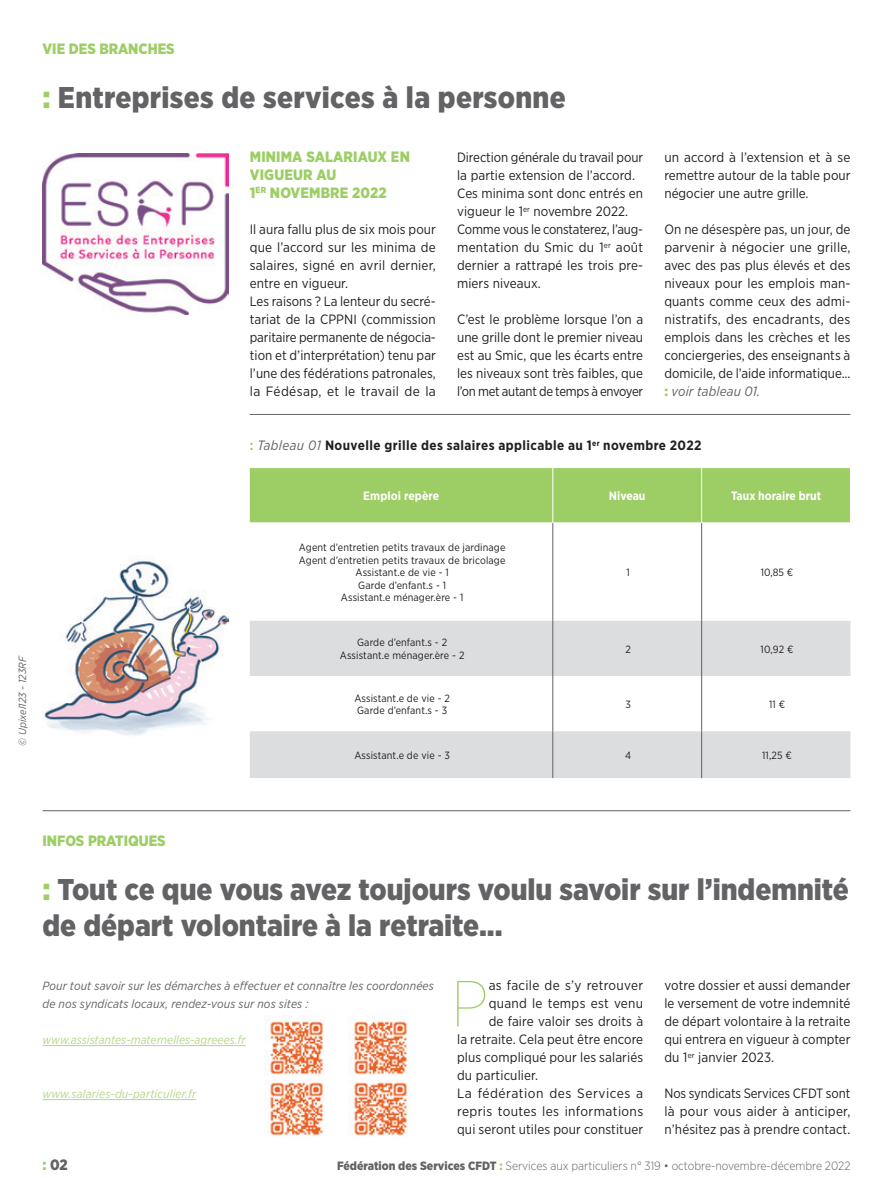
<style>
.page{position:relative;width:893px;height:1191px;background:#fff}
.page>*{position:absolute;margin:0;border:0;box-sizing:border-box;transform-origin:0 0}
.t1{font:100 64.95px "Gotham Narrow";color:#9dce65}
.t2{font:900 30px/36px "Gotham Narrow";color:#636366}
.t3{font:900 15px/18px "Gotham Narrow";color:#9dce65}
.t4{font:900 15px "Gotham Narrow";color:#636366}
.t5{font:13.5px/18px "Gotham Narrow";letter-spacing:.005em;color:#231f20;text-align:justify}
.t6{font:700 13.5px "Gotham Narrow";letter-spacing:.03em;color:#231f20}
.t7{font:13.5px "Gotham Narrow";letter-spacing:.025em;color:#231f20}
.t8{font:13.5px "Gotham Narrow";letter-spacing:.035em;color:#231f20}
.t9{font:italic 12px/18px "Gotham Narrow";letter-spacing:.01em;color:#636366}
.t10{font:300 12px "Gotham Narrow";color:#636366}
.t11{font:italic 12px "Gotham Narrow";color:#b5d88a}
.t12{font:700 12px "Gotham Narrow";color:#fff}
.t13{font:10.5px/12.6px "Gotham Narrow";letter-spacing:.01em;color:#231f20;text-align:center}
.t14{font:italic 10.5px "Gotham Narrow";letter-spacing:.005em;color:#636366}
.s1{color:#9dce65}
.s2{font-weight:900;color:#9dce65}
.s3{font-style:italic;color:#636366}
.s4{font-weight:400;font-style:italic;color:#636366}
.s5{font-weight:900}
</style>
<div class="page">
<img style="left:43px;top:154px;width:186px;height:160px">
<div style="left:250px;top:468px;width:600px;height:54px;background:#9dce65"></div>
<svg style="left:250px;top:621px;width:600px;height:157px;fill:#dcdddf"></svg>
<hr style="left:553px;top:468px;width:1px;height:55px;background:#fff">
<hr style="left:701px;top:468px;width:1px;height:55px;background:#fff">
<hr style="left:552px;top:523px;width:1px;height:97px;background:#636366">
<hr style="left:552px;top:621px;width:1px;height:55px;background:#636366">
<hr style="left:552px;top:676px;width:1px;height:55px;background:#636366">
<hr style="left:552px;top:731px;width:1px;height:47px;background:#636366">
<hr style="left:701px;top:523px;width:1px;height:97px;background:#636366">
<hr style="left:701px;top:621px;width:1px;height:55px;background:#636366">
<hr style="left:701px;top:676px;width:1px;height:55px;background:#636366">
<hr style="left:701px;top:731px;width:1px;height:47px;background:#636366">
<hr style="left:250px;top:414px;width:600px;height:1px;background:#636366">
<hr style="left:43px;top:810px;width:807px;height:1px;background:#636366">
<img style="left:350px;top:1081px;width:58px;height:55px">
<img style="left:266px;top:1082px;width:57px;height:54px">
<img style="left:265px;top:1016px;width:60px;height:59px">
<img style="left:350px;top:1016px;width:58px;height:59px">
<hr style="left:43px;top:1099px;width:153px;height:1px;background:#b5d88a">
<hr style="left:43px;top:1045px;width:203px;height:1px;background:#b5d88a">
<img style="left:44px;top:561px;width:185px;height:175px">
<p class="t3" style="left:43px;top:40px;width:134px">VIE DES BRANCHES</p>
<h2 class="t2" style="left:43px;top:79px;width:525px"><span class="s1">:</span> Entreprises de services à la personne</h2>
<p class="t3" style="left:250px;top:148px;width:162px">MINIMA SALARIAUX EN<br>VIGUEUR AU<br>1<sup>ER</sup> NOVEMBRE 2022</p>
<p class="t5" style="left:250px;top:220px;width:188px;text-align:left">Il aura fallu plus de six mois pour que l’accord sur les minima de salaires, signé en avril dernier, entre en vigueur.<br>Les raisons ? La lenteur du secré&shy;tariat de la CPPNI (commission paritaire permanente de négocia&shy;tion et d’interprétation) tenu par l’une des fédérations patronales, la Fédésap, et le travail de la</p>
<p class="t5" style="left:457px;top:148px;width:188px;text-align:left">Direction générale du travail pour la partie extension de l’accord.<br>Ces minima sont donc entrés en vigueur le 1<sup>er</sup> novembre 2022.<br>Comme vous le constaterez, l’aug&shy;mentation du Smic du 1<sup>er</sup> août dernier a rattrapé les trois pre&shy;miers niveaux.</p>
<p class="t5" style="left:457px;top:310px;width:188px">C’est le problème lorsque l’on a une grille dont le premier niveau est au Smic, que les écarts entre les niveaux sont très faibles, que l’on met autant de temps à envoyer</p>
<p class="t5" style="left:664px;top:148px;width:188px">un accord à l’extension et à se remettre autour de la table pour négocier une autre grille.</p>
<p class="t5" style="left:664px;top:220px;width:188px">On ne désespère pas, un jour, de parvenir à négocier une grille, avec des pas plus élevés et des niveaux pour les emplois man&shy;quants comme ceux des admi&shy;nistratifs, des encadrants, des emplois dans les crèches et les conciergeries, des enseignants à domicile, de l’aide informatique... <span class="s2">:</span> <span class="s3">voir tableau 01.</span></p>
<p class="t14" style="left:16px;top:745px;width:91px;rotate:-90deg">© Upixel123 - 123RF</p>
<p class="t6" style="left:250px;top:437px;width:453px"><span class="s1">:</span> <span class="s4">Tableau 01</span> Nouvelle grille des salaires applicable au 1<sup>er</sup> novembre 2022</p>
<p class="t12" style="left:363px;top:488px;width:78px">Emploi repère</p>
<p class="t12" style="left:609px;top:488px;width:38px">Niveau</p>
<p class="t12" style="left:731px;top:488px;width:92px">Taux horaire brut</p>
<p class="t13" style="left:299px;top:540px;width:208px">Agent d’entretien petits travaux de jardinage<br>Agent d’entretien petits travaux de bricolage<br>Assistant.e de vie - 1<br>Garde d’enfant.s - 1<br>Assistant.e ménager.ère - 1</p>
<p class="t13" style="left:626px;top:566px;width:5px">1</p>
<p class="t13" style="left:761px;top:566px;width:34px">10,85 €</p>
<p class="t13" style="left:340px;top:636px;width:126px">Garde d’enfant.s - 2<br>Assistant.e ménager.ère - 2</p>
<p class="t13" style="left:625px;top:642px;width:7px">2</p>
<p class="t13" style="left:761px;top:642px;width:34px">10,92 €</p>
<p class="t13" style="left:354px;top:691px;width:97px;text-align:left">Assistant.e de vie - 2<br>Garde d’enfant.s - 3</p>
<p class="t13" style="left:625px;top:697px;width:7px">3</p>
<p class="t13" style="left:769px;top:697px;width:18px">11 €</p>
<p class="t13" style="left:354px;top:748px;width:97px">Assistant.e de vie - 3</p>
<p class="t13" style="left:625px;top:748px;width:8px">4</p>
<p class="t13" style="left:762px;top:748px;width:31px">11,25 €</p>
<p class="t3" style="left:43px;top:832px;width:125px">INFOS PRATIQUES</p>
<h2 class="t2" style="left:43px;top:871px;width:808px"><span class="s1">:</span> Tout ce que vous avez toujours voulu savoir sur l’indemnité de départ volontaire à la retraite...</h2>
<p class="t9" style="left:43px;top:977px;width:393px">Pour tout savoir sur les démarches à effectuer et connaître les coordonnées de nos syndicats locaux, rendez-vous sur nos sites :</p>
<p class="t11" style="left:43px;top:1032px;width:205px">www.assistantes-maternelles-agreees.fr</p>
<p class="t11" style="left:43px;top:1086px;width:155px">www.salaries-du-particulier.fr</p>
<h1 class="t1" style="left:451px;top:964px;width:38px">P</h1>
<p class="t5" style="left:489px;top:976px;width:156px">as facile de s’y retrouver</p>
<p class="t5" style="left:489px;top:994px;width:156px">quand le temps est venu</p>
<p class="t5" style="left:489px;top:1012px;width:156px">de faire valoir ses droits à</p>
<p class="t5" style="left:457px;top:1030px;width:188px">la retraite. Cela peut être encore</p>
<p class="t5" style="left:457px;top:1048px;width:188px">plus compliqué pour les salariés</p>
<p class="t5" style="left:457px;top:1066px;width:83px">du particulier.</p>
<p class="t8" style="left:457px;top:1085px;width:188px">La fédération des Services a</p>
<p class="t7" style="left:457px;top:1103px;width:188px">repris toutes les informations</p>
<p class="t5" style="left:457px;top:1120px;width:188px">qui seront utiles pour constituer</p>
<p class="t5" style="left:664px;top:976px;width:188px">votre dossier et aussi demander le versement de votre indemnité de départ volontaire à la retraite qui entrera en vigueur à compter du 1<sup>er</sup> janvier 2023.</p>
<p class="t5" style="left:664px;top:1084px;width:188px">Nos syndicats Services CFDT sont là pour vous aider à anticiper, n’hésitez pas à prendre contact.</p>
<p class="t4" style="left:43px;top:1154px;width:27px"><span class="s1">:</span> 02</p>
<p class="t10" style="left:337px;top:1158px;width:515px"><span class="s5">Fédération des Services CFDT</span> <span class="s2">:</span> Services aux particuliers n° 319 • octobre-novembre-décembre 2022</p>
</div>
